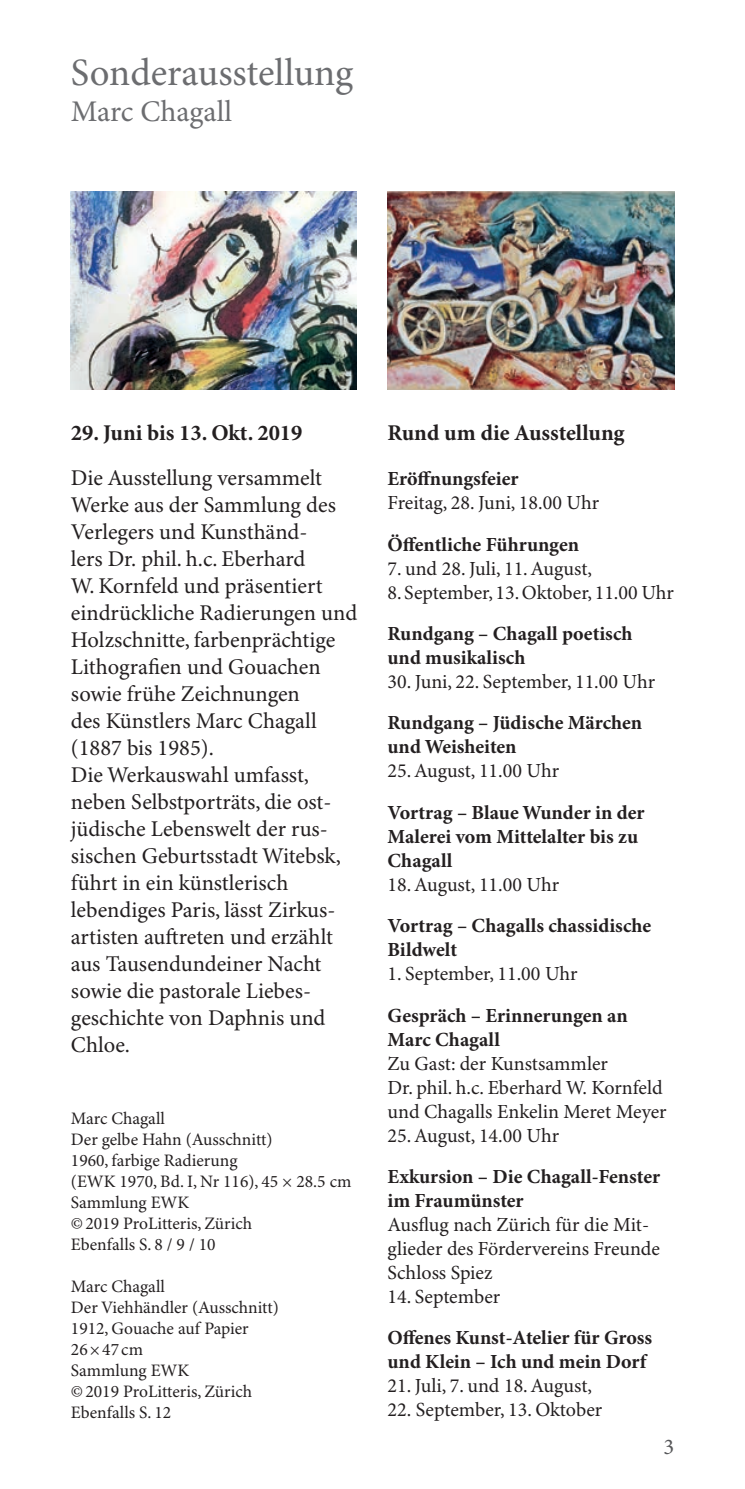
<style>
.page{position:relative;width:745px;height:1489px;background:#fff}
.page>*{position:absolute;margin:0;border:0;box-sizing:border-box;transform-origin:0 0}
.t1{font:38.75px "Minion Pro";letter-spacing:-.005em;color:#6c6d70}
.t2{font:30px "Minion Pro";letter-spacing:-.005em;color:#6c6d70}
.t3{font:22.5px/27px "Minion Pro";color:#231f20}
.t4{font:700 22.5px "Minion Pro";color:#231f20}
.t5{font:22.5px "Minion Pro";color:#57585a}
.t6{font:20px/24px "Minion Pro";color:#231f20}
.t7{font:700 20px/24px "Minion Pro";color:#231f20}
.t8{font:17.5px/21px "Minion Pro";color:#231f20}
</style>
<div class="page">
<img style="left:387px;top:191px;width:286px;height:199px">
<img style="left:71px;top:191px;width:286px;height:199px">
<h1 class="t1" style="left:71px;top:49px;width:284px">Sonderausstellung</h1>
<h2 class="t2" style="left:71px;top:93px;width:163px">Marc Chagall</h2>
<p class="t4" style="left:71px;top:419px;width:233px">29. Juni bis 13. Okt. 2019</p>
<p class="t3" style="left:71px;top:465px;width:288px">Die Ausstellung versammelt<br>Werke aus der Sammlung des<br>Verlegers und Kunsthänd-<br>lers Dr. phil. h.c. Eberhard<br>W. Kornfeld und präsentiert eindrückliche Radierungen und<br>Holzschnitte, farbenprächtige<br>Lithografien und Gouachen sowie frühe Zeichnungen<br>des Künstlers Marc Chagall (1887 bis 1985).<br>Die Werkauswahl umfasst, neben Selbstporträts, die ost&shy;jüdische Lebenswelt der rus&shy;sischen Geburtsstadt Witebsk, führt in ein künstlerisch lebendiges Paris, lässt Zirkus&shy;artisten auftreten und erzählt aus Tausendundeiner Nacht sowie die pastorale Liebes&shy;geschichte von Daphnis und<br>Chloe.</p>
<p class="t8" style="left:71px;top:1108px;width:282px">Marc Chagall<br>Der gelbe Hahn (Ausschnitt)<br>1960, farbige Radierung<br>(EWK 1970, Bd. I, Nr 116), 45 × 28.5 cm<br>Sammlung EWK<br>©2019 ProLitteris, Zürich<br>Ebenfalls S. 8 / 9 / 10</p>
<p class="t8" style="left:71px;top:1276px;width:209px">Marc Chagall<br>Der Viehhändler (Ausschnitt)<br>1912, Gouache auf Papier<br>26×47cm<br>Sammlung EWK<br>©2019 ProLitteris, Zürich<br>Ebenfalls S. 12</p>
<p class="t4" style="left:387px;top:419px;width:238px">Rund um die Ausstellung</p>
<p class="t7" style="left:387px;top:467px;width:132px">Eröffnungsfeier</p>
<p class="t6" style="left:387px;top:491px;width:213px">Freitag, 28. Juni, 18.00 Uhr</p>
<p class="t7" style="left:387px;top:533px;width:193px">Öffentliche Führungen</p>
<p class="t6" style="left:387px;top:557px;width:206px">7. und 28. Juli, 11. August,</p>
<p class="t6" style="left:387px;top:581px;width:288px">8. September, 13. Oktober, 11.00 Uhr</p>
<p class="t7" style="left:387px;top:622px;width:246px">Rundgang – Chagall poetisch und musikalisch</p>
<p class="t6" style="left:387px;top:670px;width:269px">30. Juni, 22. September, 11.00 Uhr</p>
<p class="t7" style="left:387px;top:711px;width:256px">Rundgang – Jüdische Märchen und Weisheiten</p>
<p class="t6" style="left:387px;top:759px;width:173px">25. August, 11.00 Uhr</p>
<p class="t7" style="left:387px;top:801px;width:258px">Vortrag – Blaue Wunder in der<br>Malerei vom Mittelalter bis zu<br>Chagall</p>
<p class="t6" style="left:387px;top:873px;width:173px">18. August, 11.00 Uhr</p>
<p class="t7" style="left:387px;top:914px;width:265px">Vortrag – Chagalls chassidische<br>Bildwelt</p>
<p class="t6" style="left:387px;top:962px;width:191px">1. September, 11.00 Uhr</p>
<p class="t7" style="left:387px;top:1004px;width:242px">Gespräch – Erinnerungen an<br>Marc Chagall</p>
<p class="t6" style="left:387px;top:1052px;width:280px">Zu Gast: der Kunstsammler<br>Dr. phil. h.c. Eberhard W. Kornfeld und Chagalls Enkelin Meret Meyer</p>
<p class="t6" style="left:387px;top:1124px;width:173px">25. August, 14.00 Uhr</p>
<p class="t7" style="left:387px;top:1165px;width:274px">Exkursion – Die Chagall-Fenster im Fraumünster</p>
<p class="t6" style="left:387px;top:1213px;width:274px">Ausflug nach Zürich für die Mit&shy;glieder des Fördervereins Freunde<br>Schloss Spiez</p>
<p class="t6" style="left:387px;top:1285px;width:114px">14. September</p>
<p class="t7" style="left:387px;top:1326px;width:266px">Offenes Kunst-Atelier für Gross und Klein – Ich und mein Dorf</p>
<p class="t6" style="left:387px;top:1374px;width:206px">21. Juli, 7. und 18. August,</p>
<p class="t6" style="left:387px;top:1398px;width:216px">22. September, 13. Oktober</p>
<p class="t5" style="left:663px;top:1433px;width:12px">3</p>
</div>
